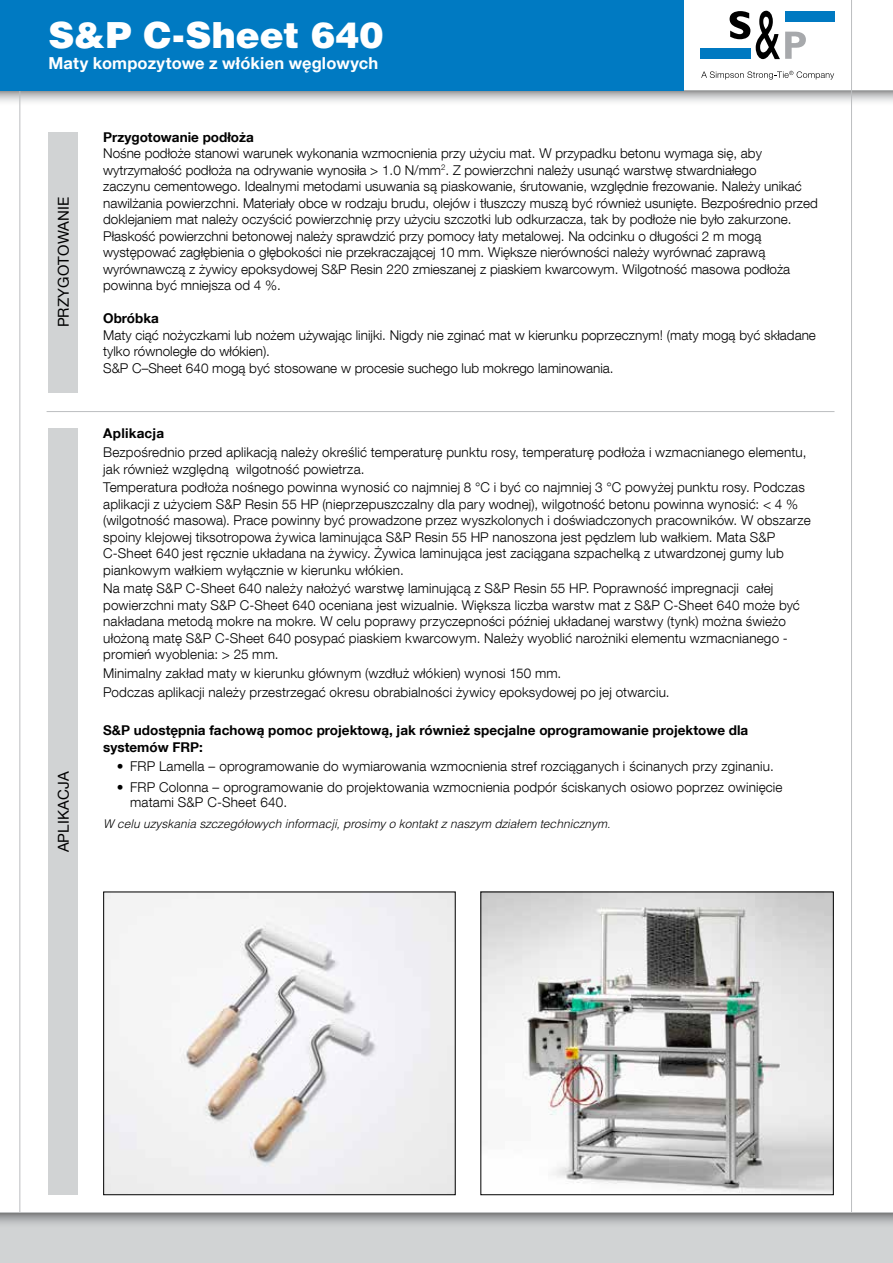
<style>
.page{position:relative;width:893px;height:1263px;background:#fff}
.page>*{position:absolute;margin:0;border:0;box-sizing:border-box;transform-origin:0 0}
.t1{font:900 36px "Helvetica LT Std";color:#fff}
.t2{font:700 16.5px "Helvetica Neue LT Com";letter-spacing:.01em;color:#fff}
.t3{font:15px "Helvetica Neue LT Com";letter-spacing:.01em;color:#000}
.t4{font:300 13.5px/16.5px "Helvetica Neue LT Com";color:#000}
.t5{font:700 13.5px/16.5px "Helvetica Neue LT Com";color:#000}
.t6{font:italic 300 12px "Helvetica LT Std";color:#000}
</style>
<div class="page">
<svg style="left:0;top:91px;width:893px;height:15px"></svg>
<hr style="left:0;top:90px;width:893px;height:1px;background:#bcbec0">
<hr style="left:19px;top:0;width:1px;height:1263px;background:#bcbec0">
<hr style="left:851px;top:0;width:1px;height:1263px;background:#bcbec0">
<div style="left:700px;top:48px;width:51px;height:11px;background:#0079c1"></div>
<div style="left:785px;top:11px;width:49px;height:11px;background:#0079c1"></div>
<svg style="left:730px;top:11px;width:20px;height:28px"></svg>
<svg style="left:756px;top:11px;width:50px;height:48px"></svg>
<svg style="left:701px;top:71px;width:133px;height:9px"></svg>
<div style="left:0;top:0;width:683px;height:91px;background:#007ac2"></div>
<div style="left:0;top:1212px;width:893px;height:51px;background:#d1d3d4"></div>
<svg style="left:0;top:1213px;width:893px;height:11px"></svg>
<hr style="left:0;top:1212px;width:893px;height:1px;background:#bcbec0">
<div style="left:48px;top:132px;width:30px;height:260px;background:#d1d3d4"></div>
<div style="left:48px;top:429px;width:30px;height:766px;background:#d1d3d4"></div>
<img style="left:105px;top:893px;width:349px;height:300px">
<div style="left:103px;top:891px;width:353px;height:304px;border:1px solid #000"></div>
<img style="left:482px;top:893px;width:350px;height:300px">
<div style="left:480px;top:891px;width:354px;height:304px;border:1px solid #000"></div>
<hr style="left:47px;top:411px;width:787px;height:1px;background:#bcbec0">
<h1 class="t1" style="left:48px;top:11px;width:337px">S&amp;P C-Sheet 640</h1>
<p class="t2" style="left:48px;top:52px;width:331px">Maty kompozytowe z włókien węglowych</p>
<p class="t3" style="left:54px;top:327px;width:132px;rotate:-90deg">PRZYGOTOWANIE</p>
<p class="t3" style="left:54px;top:852px;width:83px;rotate:-90deg">APLIKACJA</p>
<p class="t5" style="left:103px;top:128px;width:152px">Przygotowanie podłoża</p>
<p class="t4" style="left:103px;top:145px;width:716px">Nośne podłoże stanowi warunek wykonania wzmocnienia przy użyciu mat. W przypadku betonu wymaga się, aby wytrzymałość podłoża na odrywanie wynosiła &gt; 1.0 N/mm<sup>2</sup>. Z powierzchni należy usunąć warstwę stwardniałego<br>zaczynu cementowego. Idealnymi metodami usuwania są piaskowanie, śrutowanie, względnie frezowanie. Należy unikać nawilżania powierzchni. Materiały obce w rodzaju brudu, olejów i tłuszczy muszą być również usunięte. Bezpośrednio przed doklejaniem mat należy oczyścić powierzchnię przy użyciu szczotki lub odkurzacza, tak by podłoże nie było zakurzone.<br>Płaskość powierzchni betonowej należy sprawdzić przy pomocy łaty metalowej. Na odcinku o długości 2 m mogą występować zagłębienia o głębokości nie przekraczającej 10 mm. Większe nierówności należy wyrównać zaprawą wyrównawczą z żywicy epoksydowej S&amp;P Resin 220 zmieszanej z piaskiem kwarcowym. Wilgotność masowa podłoża powinna być mniejsza od 4 %.</p>
<p class="t5" style="left:103px;top:310px;width:57px">Obróbka</p>
<p class="t4" style="left:103px;top:326px;width:714px">Maty ciąć nożyczkami lub nożem używając linijki. Nigdy nie zginać mat w kierunku poprzecznym! (maty mogą być składane tylko równoległe do włókien).<br>S&amp;P C–Sheet 640 mogą być stosowane w procesie suchego lub mokrego laminowania.</p>
<p class="t5" style="left:103px;top:425px;width:63px">Aplikacja</p>
<p class="t4" style="left:103px;top:444px;width:705px">Bezpośrednio przed aplikacją należy określić temperaturę punktu rosy, temperaturę podłoża i wzmacnianego elementu, jak również względną wilgotność powietrza.</p>
<p class="t4" style="left:103px;top:479px;width:709px">Temperatura podłoża nośnego powinna wynosić co najmniej 8 °C i być co najmniej 3 °C powyżej punktu rosy. Podczas aplikacji z użyciem S&amp;P Resin 55 HP (nieprzepuszczalny dla pary wodnej), wilgotność betonu powinna wynosić: &lt; 4 % (wilgotność masowa). Prace powinny być prowadzone przez wyszkolonych i doświadczonych pracowników. W obszarze spoiny klejowej tiksotropowa żywica laminująca S&amp;P Resin 55 HP nanoszona jest pędzlem lub wałkiem. Mata S&amp;P C-Sheet 640 jest ręcznie układana na żywicy. Żywica laminująca jest zaciągana szpachelką z utwardzonej gumy lub piankowym wałkiem wyłącznie w kierunku włókien.</p>
<p class="t4" style="left:103px;top:580px;width:698px">Na matę S&amp;P C-Sheet 640 należy nałożyć warstwę laminującą z S&amp;P Resin 55 HP. Poprawność impregnacji całej powierzchni maty S&amp;P C-Sheet 640 oceniana jest wizualnie. Większa liczba warstw mat z S&amp;P C-Sheet 640 może być nakładana metodą mokre na mokre. W celu poprawy przyczepności później układanej warstwy (tynk) można świeżo ułożoną matę S&amp;P C-Sheet 640 posypać piaskiem kwarcowym. Należy wyoblić narożniki elementu wzmacnianego - promień wyoblenia: &gt; 25 mm.</p>
<p class="t4" style="left:103px;top:664px;width:568px;line-height:18.6px">Minimalny zakład maty w kierunku głównym (wzdłuż włókien) wynosi 150 mm.<br>Podczas aplikacji należy przestrzegać okresu obrabialności żywicy epoksydowej po jej otwarciu.</p>
<p class="t5" style="left:103px;top:722px;width:647px">S&amp;P udostępnia fachową pomoc projektową, jak również specjalne oprogramowanie projektowe dla systemów FRP:</p>
<p class="t4" style="left:117px;top:758px;width:659px">• FRP Lamella – oprogramowanie do wymiarowania wzmocnienia stref rozciąganych i ścinanych przy zginaniu.</p>
<p class="t4" style="left:130px;top:779px;width:654px;line-height:15px;text-indent:-14px">• FRP Colonna – oprogramowanie do projektowania wzmocnienia podpór ściskanych osiowo poprzez owinięcie matami S&amp;P C-Sheet 640.</p>
<p class="t6" style="left:103px;top:817px;width:509px">W celu uzyskania szczegółowych informacji, prosimy o kontakt z naszym działem technicznym.</p>
</div>
